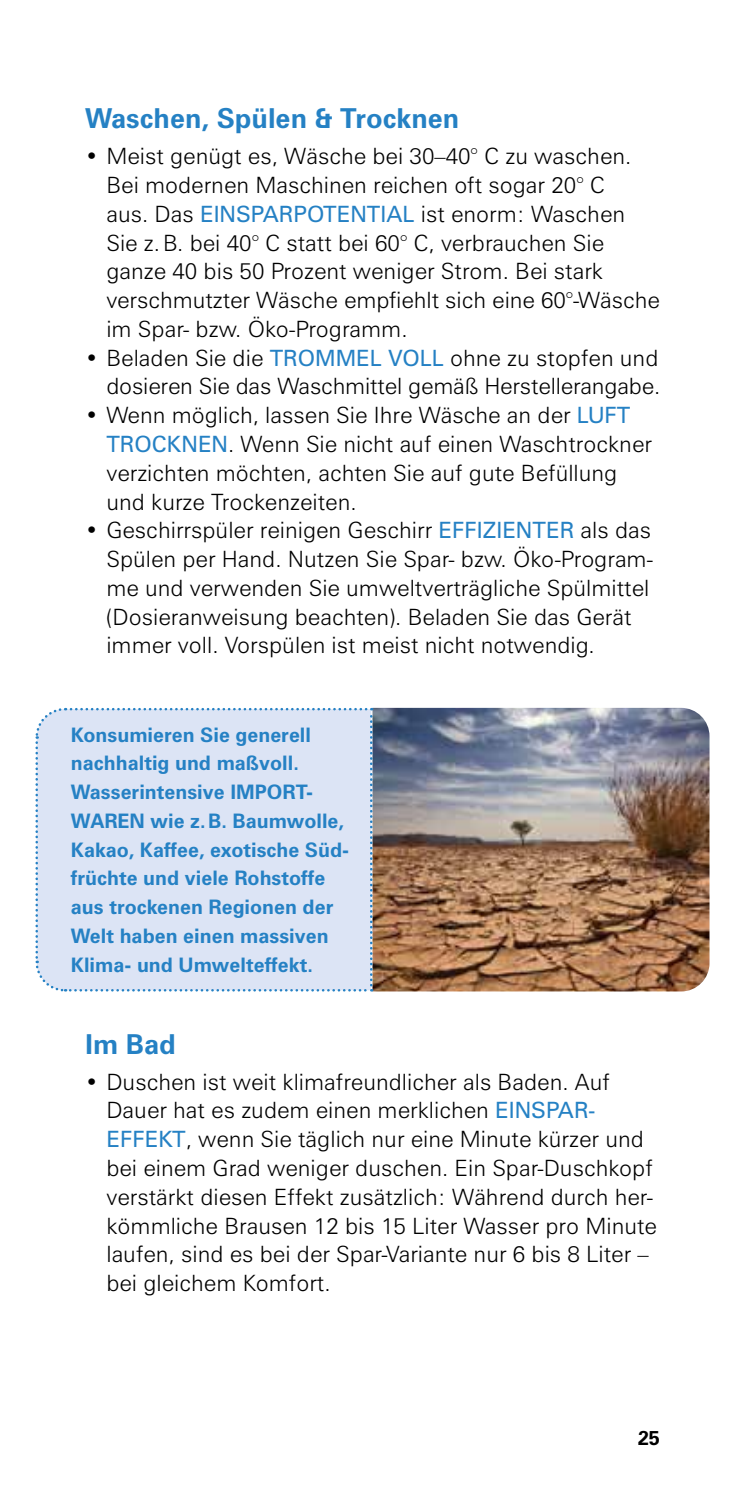
<style>
.page{position:relative;width:745px;height:1489px;background:#fff}
.page>*{position:absolute;margin:0;border:0;box-sizing:border-box;transform-origin:0 0}
.t1{font:700 27.5px "Zurich BT";color:#2581c4}
.t2{font:300 22.5px/28.8px "Zurich BT";color:#000}
.t3{font:700 20px/28.8px "Zurich BT";color:#2581c4}
.t4{font:700 20px "Zurich BT";color:#000}
.s1{font-weight:400;color:#2581c4}
</style>
<div class="page">
<img style="left:372px;top:707px;width:337px;height:284px">
<div style="left:35px;top:707px;width:337px;height:285px;background:#dce4f5"></div>
<p class="t1" style="left:85px;top:102px;width:375px">Waschen, Spülen &amp; Trocknen</p>
<p class="t2" style="left:106px;top:142px;width:554px;text-indent:-21px">• Meist genügt es, Wäsche bei 30–40° C zu waschen.<br>Bei modernen Maschinen reichen oft sogar 20° C<br>aus. Das <span class="s1">EINSPARPOTENTIAL</span> ist enorm: Waschen Sie z.B. bei 40° C statt bei 60° C, verbrauchen Sie ganze 40 bis 50 Prozent weniger Strom. Bei stark verschmutzter Wäsche empfiehlt sich eine 60°-Wäsche im Spar- bzw. Öko-Programm.</p>
<p class="t2" style="left:85px;top:343px;width:576px;text-align:right">• Beladen Sie die <span class="s1">TROMMEL VOLL</span> ohne zu stopfen und dosieren Sie das Waschmittel gemäß Herstellerangabe.</p>
<p class="t2" style="left:106px;top:400px;width:546px;text-indent:-21px">• Wenn möglich, lassen Sie Ihre Wäsche an der <span class="s1">LUFT TROCKNEN</span>. Wenn Sie nicht auf einen Waschtrockner verzichten möchten, achten Sie auf gute Befüllung und kurze Trockenzeiten.</p>
<p class="t2" style="left:106px;top:515px;width:547px;text-indent:-21px">• Geschirrspüler reinigen Geschirr <span class="s1">EFFIZIENTER</span> als das Spülen per Hand. Nutzen Sie Spar- bzw. Öko-Program&shy;me und verwenden Sie umweltverträgliche Spülmittel (Dosieranweisung beachten). Beladen Sie das Gerät immer voll. Vorspülen ist meist nicht notwendig.</p>
<p class="t3" style="left:71px;top:720px;width:279px">Konsumieren Sie generell nachhaltig und maßvoll.<br>Wasserintensive IMPORT-<br>WAREN wie z.B. Baumwolle,<br>Kakao, Kaffee, exotische Süd&shy;früchte und viele Rohstoffe aus trockenen Regionen der<br>Welt haben einen massiven<br>Klima- und Umwelteffekt.</p>
<p class="t1" style="left:85px;top:1027px;width:92px">Im Bad</p>
<p class="t2" style="left:106px;top:1067px;width:551px;text-indent:-21px">• Duschen ist weit klimafreundlicher als Baden. Auf Dauer hat es zudem einen merklichen <span class="s1">EINSPAR-EFFEKT</span>, wenn Sie täglich nur eine Minute kürzer und bei einem Grad weniger duschen. Ein Spar-Duschkopf verstärkt diesen Effekt zusätzlich: Während durch her&shy;kömmliche Brausen 12 bis 15 Liter Wasser pro Minute laufen, sind es bei der Spar-Variante nur 6 bis 8 Liter – bei gleichem Komfort.</p>
<p class="t4" style="left:637px;top:1425px;width:24px">25</p>
</div>
